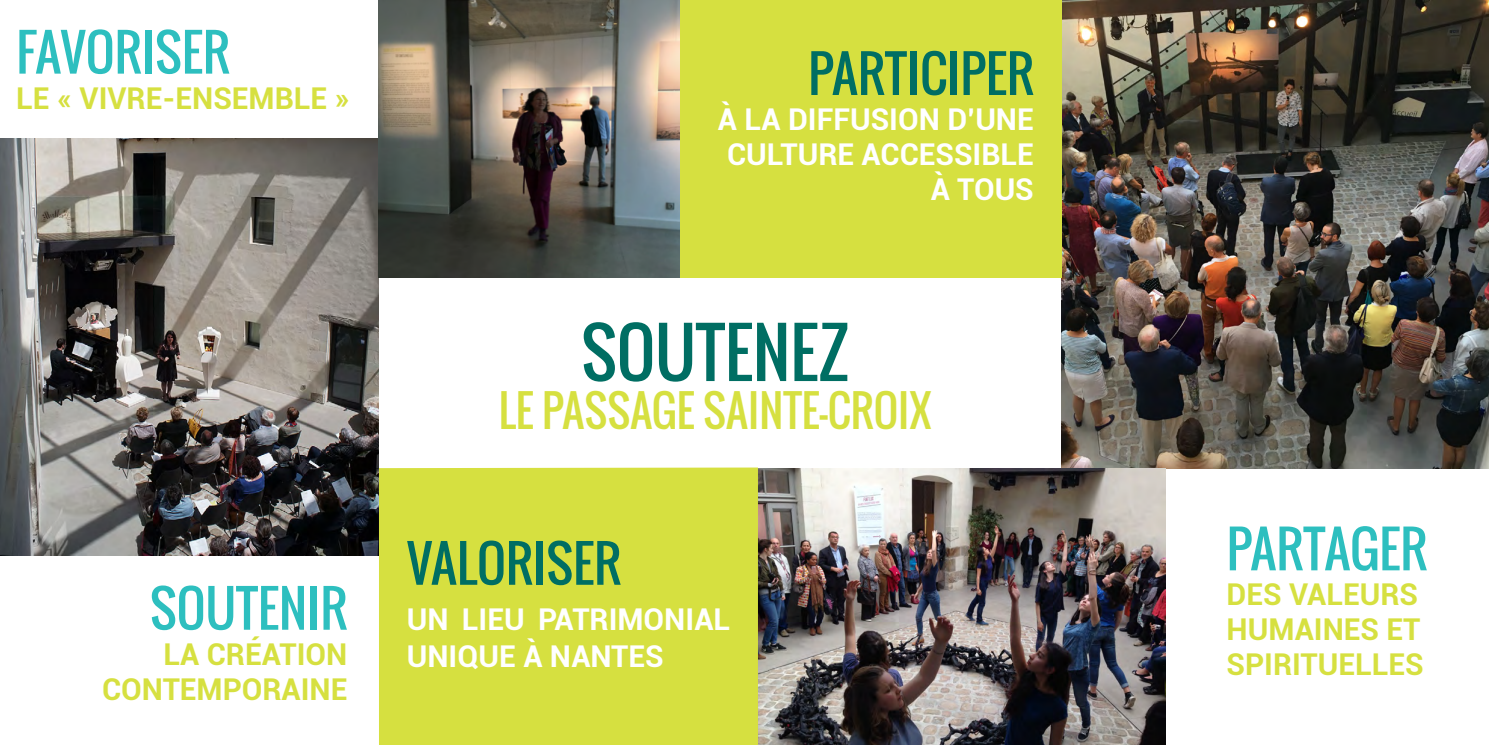
<style>
.page{position:relative;width:1489px;height:745px;background:#fff}
.page>*{position:absolute;margin:0;border:0;box-sizing:border-box;transform-origin:0 0}
.t1{font:66.5px "Oswald";color:#006e63}
.t2{font:50px "Oswald";color:#2dbfbf}
.t3{font:50px "Oswald";color:#006e63}
.t4{font:42.5px "Oswald";color:#d6e040}
.t5{font:700 30px/35px "Roboto";color:#d6e040;text-align:right}
.t6{font:700 30px/35px "Roboto";color:#fff;text-align:right}
</style>
<div class="page">
<img style="left:0;top:138px;width:379px;height:417px">
<img style="left:1061px;top:0;width:427px;height:468px">
<img style="left:758px;top:468px;width:407px;height:276px">
<img style="left:379px;top:0;width:301px;height:277px">
<div style="left:379px;top:467px;width:379px;height:277px;background:#d6e040"></div>
<div style="left:680px;top:0;width:381px;height:277px;background:#d6e040"></div>
<h2 class="t2" style="left:16px;top:14px;width:215px">FAVORISER</h2>
<p class="t5" style="left:16px;top:79px;width:335px">LE « VIVRE-ENSEMBLE »</p>
<h2 class="t2" style="left:150px;top:570px;width:199px">SOUTENIR</h2>
<p class="t5" style="left:102px;top:635px;width:247px">LA CRÉATION<br>CONTEMPORAINE</p>
<h2 class="t3" style="left:808px;top:36px;width:227px">PARTICIPER</h2>
<p class="t6" style="left:718px;top:101px;width:317px">À LA DIFFUSION D’UNE<br>CULTURE ACCESSIBLE<br>À TOUS</p>
<h1 class="t1" style="left:581px;top:302px;width:269px">SOUTENEZ</h1>
<h3 class="t4" style="left:498px;top:378px;width:434px">LE PASSAGE SAINTE-CROIX</h3>
<h2 class="t3" style="left:407px;top:525px;width:216px">VALORISER</h2>
<p class="t6" style="left:407px;top:598px;width:316px;line-height:37.5px;text-align:left">UN LIEU PATRIMONIAL<br>UNIQUE À NANTES</p>
<h2 class="t2" style="left:1226px;top:510px;width:202px">PARTAGER</h2>
<p class="t5" style="left:1226px;top:575px;width:199px;text-align:left">DES VALEURS<br>HUMAINES ET<br>SPIRITUELLES</p>
</div>
